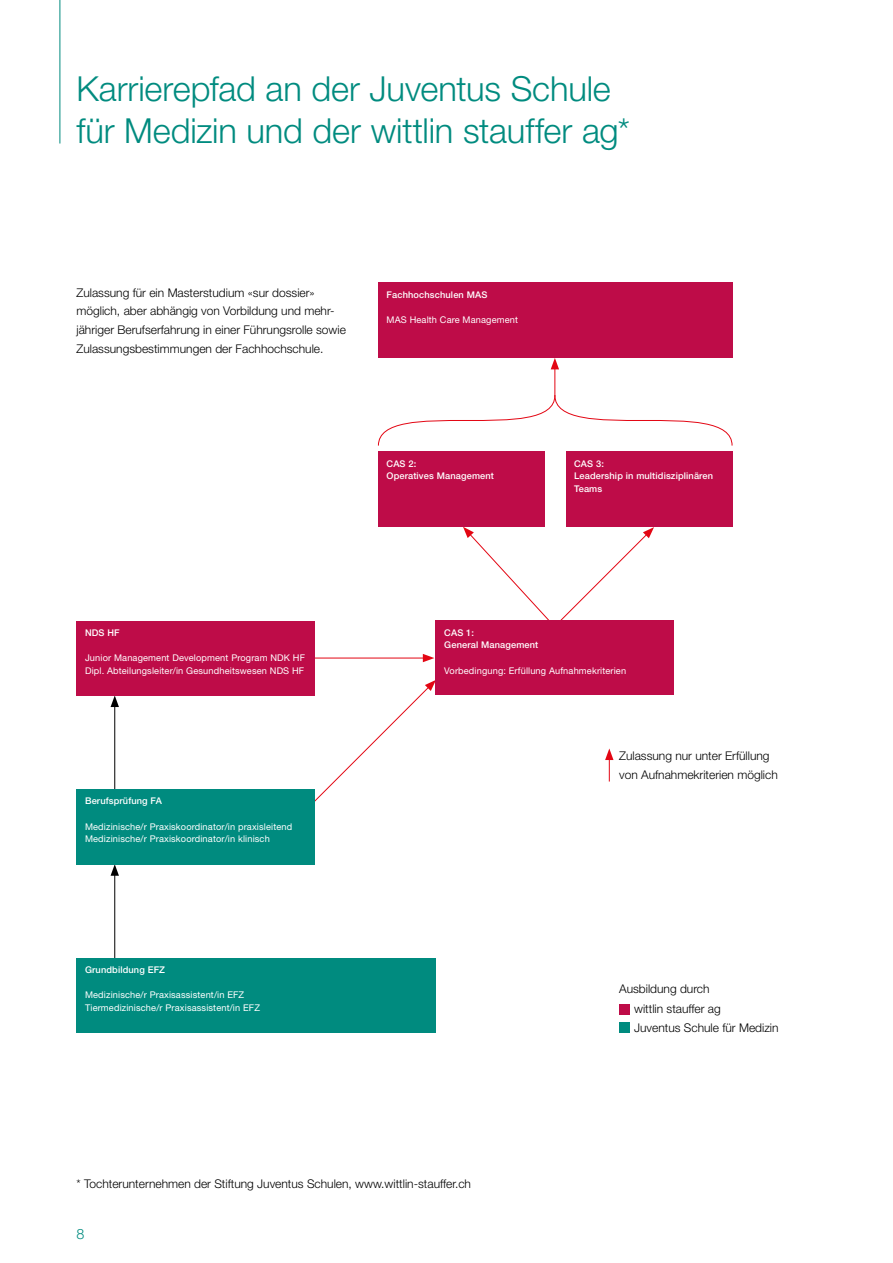
<style>
.page{position:relative;width:893px;height:1263px;background:#fff}
.page>*{position:absolute;margin:0;border:0;box-sizing:border-box;transform-origin:0 0}
.dez_Seitentitel{font:300 34.5px/41.4px "Helvetica Neue LT Std";letter-spacing:-.005em;color:#008b7f}
.t1{font:300 14.25px "Helvetica Neue LT Std";color:#008b7f}
.t2{font:300 12px/18.8px "Helvetica Neue LT Std";color:#000}
._8_11_schwarz{font:9.3px "Helvetica Neue LT Std";letter-spacing:.015em;color:#fff}
._8_11_schwarz-2{font:500 9.3px/12.8px "Helvetica Neue LT Std";letter-spacing:.015em;color:#fff}
</style>
<div class="page">
<hr style="left:60px;top:0;width:1px;height:144px;background:#008b7f">
<hr style="left:313px;top:658px;width:112px;height:1px;background:#e30613">
<svg style="left:423px;top:654px;width:11px;height:8px"></svg>
<svg style="left:307px;top:680px;width:129px;height:122px"></svg>
<svg style="left:463px;top:527px;width:191px;height:93px"></svg>
<hr style="left:114px;top:873px;width:1px;height:93px;background:#000">
<svg style="left:111px;top:864px;width:8px;height:12px"></svg>
<hr style="left:114px;top:705px;width:1px;height:93px;background:#000">
<svg style="left:111px;top:695px;width:8px;height:12px"></svg>
<svg style="left:605px;top:748px;width:8px;height:33px"></svg>
<div style="left:77px;top:958px;width:359px;height:75px;background:#008b7f"></div>
<div style="left:77px;top:789px;width:238px;height:75px;background:#008b7f"></div>
<div style="left:77px;top:620px;width:238px;height:75px;background:#be0c48"></div>
<div style="left:378px;top:283px;width:354px;height:75px;background:#be0c48"></div>
<div style="left:436px;top:620px;width:238px;height:75px;background:#be0c48"></div>
<div style="left:378px;top:452px;width:167px;height:75px;background:#be0c48"></div>
<div style="left:566px;top:452px;width:166px;height:75px;background:#be0c48"></div>
<svg style="left:378px;top:358px;width:355px;height:88px"></svg>
<div style="left:619px;top:1004px;width:10px;height:10px;background:#be0c48"></div>
<div style="left:619px;top:1023px;width:10px;height:10px;background:#008b7f"></div>
<p class="dez_Seitentitel" style="left:77px;top:67px;width:555px">Karrierepfad an der Juventus Schule für Medizin und der wittlin stauffer ag*</p>
<p class="t2" style="left:77px;top:283px;width:271px">Zulassung für ein Masterstudium «sur dossier» möglich, aber abhängig von Vorbildung und mehr&shy;jähriger Berufserfahrung in einer Führungsrolle sowie Zulassungsbestimmungen der Fachhochschule.</p>
<p class="_8_11_schwarz-2" style="left:387px;top:288px;width:102px">Fachhochschulen MAS</p>
<p class="_8_11_schwarz" style="left:387px;top:314px;width:133px">MAS Health Care Management</p>
<p class="_8_11_schwarz-2" style="left:387px;top:457px;width:31px">CAS 2:</p>
<p class="_8_11_schwarz-2" style="left:387px;top:470px;width:109px">Operatives Management</p>
<p class="_8_11_schwarz-2" style="left:574px;top:457px;width:31px">CAS 3:</p>
<p class="_8_11_schwarz-2" style="left:574px;top:470px;width:140px">Leadership in multidisziplinären<br>Teams</p>
<p class="_8_11_schwarz-2" style="left:85px;top:626px;width:36px">NDS HF</p>
<p class="_8_11_schwarz" style="left:85px;top:652px;width:221px">Junior Management Development Program NDK HF</p>
<p class="_8_11_schwarz" style="left:85px;top:665px;width:221px">Dipl. Abteilungsleiter/in Gesundheitswesen NDS HF</p>
<p class="_8_11_schwarz-2" style="left:85px;top:794px;width:78px">Berufsprüfung FA</p>
<p class="_8_11_schwarz" style="left:85px;top:821px;width:209px">Medizinische/r Praxiskoordinator/in praxisleitend</p>
<p class="_8_11_schwarz" style="left:85px;top:833px;width:186px">Medizinische/r Praxiskoordinator/in klinisch</p>
<p class="_8_11_schwarz-2" style="left:85px;top:963px;width:82px">Grundbildung EFZ</p>
<p class="_8_11_schwarz" style="left:85px;top:989px;width:161px">Medizinische/r Praxisassistent/in EFZ</p>
<p class="_8_11_schwarz" style="left:85px;top:1002px;width:176px">Tiermedizinische/r Praxisassistent/in EFZ</p>
<p class="_8_11_schwarz-2" style="left:444px;top:626px;width:96px">CAS 1:<br>General Management</p>
<p class="_8_11_schwarz" style="left:444px;top:665px;width:183px">Vorbedingung: Erfüllung Aufnahmekriterien</p>
<p class="t2" style="left:619px;top:746px;width:160px">Zulassung nur unter Erfüllung von Aufnahmekriterien möglich</p>
<p class="t2" style="left:619px;top:979px;width:92px">Ausbildung durch</p>
<p class="t2" style="left:634px;top:999px;width:88px">wittlin stauffer ag</p>
<p class="t2" style="left:634px;top:1018px;width:146px">Juventus Schule für Medizin</p>
<p class="t2" style="left:77px;top:1174px;width:396px">* Tochterunternehmen der Stiftung Juventus Schulen, www.wittlin-stauffer.ch</p>
<p class="t1" style="left:77px;top:1225px;width:9px">8</p>
</div>
